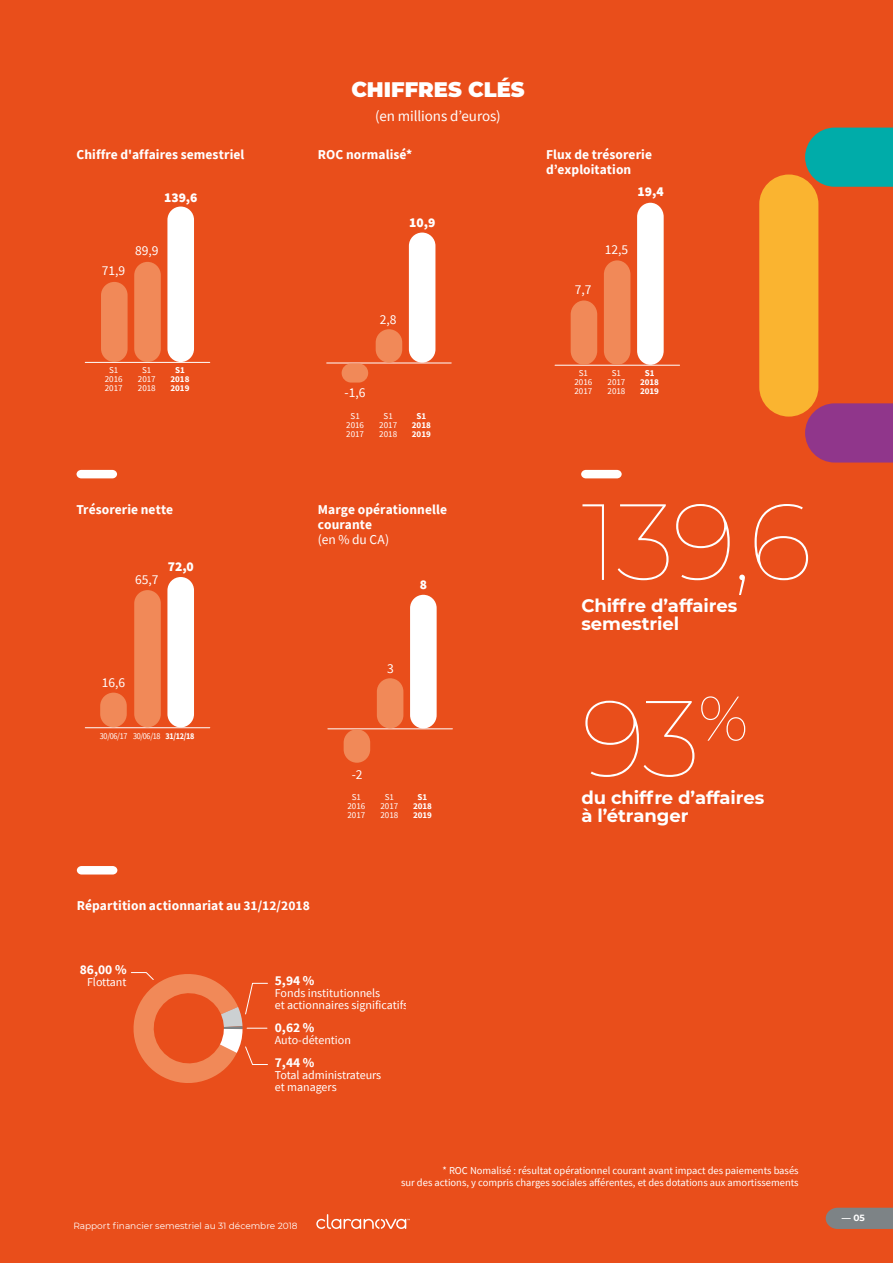
<style>
.page{position:relative;width:893px;height:1263px;background:#e94e1b}
.page>*{position:absolute;margin:0;border:0;box-sizing:border-box;transform-origin:0 0}
.t1{font:100 108px "Montserrat";color:#fff}
.t2{font:900 21px "Montserrat";color:#fff}
.t3{font:700 18px/18px "Montserrat";letter-spacing:-.005em;color:#fff}
.t4{font:15px "Source Sans Pro";letter-spacing:-.005em;color:#fff}
.t5{font:700 13.5px/15px "Source Sans Pro";letter-spacing:.005em;color:#fff}
.t6{font:13.5px "Source Sans Pro";color:#fff}
.t7{font:900 13.5px "Source Sans Pro";color:#fff}
.t8{font:12px/12px "Source Sans Pro";color:#fff}
.t9{font:10.5px/12px "Source Sans Pro";color:#fff;text-align:right}
.t10{font:9px/9px "Source Sans Pro";color:#fff;text-align:center}
.t11{font:9px "Montserrat";color:#fff}
.t12{font:700 9px/9px "Source Sans Pro";color:#fff;text-align:center}
.t13{font:9px "Source Sans Pro";letter-spacing:-.04em;color:#fff;scale:.9 1}
.t14{font:700 9px "Montserrat";color:#fff}
.s1{font-weight:700}
</style>
<div class="page">
<svg style="left:77px;top:470px;width:40px;height:8px"></svg>
<svg style="left:77px;top:866px;width:40px;height:8px"></svg>
<svg style="left:805px;top:128px;width:88px;height:59px;background:#10a59e"></svg>
<svg style="left:805px;top:403px;width:88px;height:59px;background:#963783"></svg>
<div style="left:759px;top:175px;width:59px;height:242px;background:#fab430;border-radius:30px"></div>
<svg style="left:826px;top:1208px;width:67px;height:21px"></svg>
<svg style="left:316px;top:1214px;width:94px;height:15px"></svg>
<hr style="left:555px;top:365px;width:125px;height:1px;background:#fff">
<svg style="left:637px;top:203px;width:27px;height:162px;background:#fdf5f3"></svg>
<div style="left:604px;top:260px;width:26px;height:105px;background:#f18958"></div>
<svg style="left:571px;top:300px;width:26px;height:65px;background:#f08352"></svg>
<svg style="left:581px;top:470px;width:41px;height:8px"></svg>
<hr style="left:327px;top:363px;width:124px;height:1px;background:#fff">
<div style="left:409px;top:233px;width:26px;height:130px;background:#fff;border-radius:13px"></div>
<div style="left:376px;top:329px;width:26px;height:34px;background:#f18958;border-radius:13px"></div>
<svg style="left:342px;top:363px;width:26px;height:20px"></svg>
<hr style="left:328px;top:728px;width:124px;height:1px;background:#fff">
<div style="left:410px;top:595px;width:27px;height:133px;background:#fff;border-radius:13px"></div>
<div style="left:377px;top:678px;width:26px;height:50px;background:#f18958;border-radius:13px"></div>
<div style="left:344px;top:729px;width:26px;height:34px;background:#f18958;border-radius:13px"></div>
<hr style="left:85px;top:362px;width:125px;height:1px;background:#fff">
<div style="left:167px;top:207px;width:27px;height:155px;background:#fff;border-radius:13px"></div>
<div style="left:134px;top:262px;width:27px;height:100px;background:#f18958;border-radius:13px"></div>
<div style="left:101px;top:282px;width:27px;height:80px;background:#f18958;border-radius:13px"></div>
<hr style="left:85px;top:727px;width:125px;height:1px;background:#fff">
<div style="left:167px;top:577px;width:27px;height:150px;background:#fff;border-radius:13px"></div>
<div style="left:134px;top:590px;width:27px;height:137px;background:#f18958;border-radius:13px"></div>
<div style="left:100px;top:693px;width:27px;height:34px;background:#f18958;border-radius:13px"></div>
<svg style="left:131px;top:972px;width:137px;height:111px"></svg>
<p class="t5" style="left:77px;top:147px;width:169px">Chiffre d'affaires semestriel</p>
<p class="t7" style="left:164px;top:188px;width:35px">139,6</p>
<p class="t6" style="left:102px;top:262px;width:25px">71,9</p>
<p class="t6" style="left:135px;top:242px;width:25px">89,9</p>
<p class="t10" style="left:105px;top:366px;width:19px">S1<br>2016<br>2017</p>
<p class="t10" style="left:138px;top:366px;width:19px">S1<br>2017<br>2018</p>
<p class="t12" style="left:170px;top:366px;width:21px">S1<br>2018<br>2019</p>
<p class="t5" style="left:77px;top:501px;width:98px">Trésorerie nette</p>
<p class="t6" style="left:135px;top:571px;width:25px">65,7</p>
<p class="t7" style="left:168px;top:557px;width:28px">72,0</p>
<p class="t6" style="left:102px;top:674px;width:25px">16,6</p>
<p class="t13" style="left:100px;top:730px;width:106px">30/06/17 30/06/18 <span class="s1">31/12/18</span></p>
<h2 class="t2" style="left:351px;top:74px;width:175px">CHIFFRES CLÉS</h2>
<p class="t4" style="left:375px;top:106px;width:127px">(en millions d’euros)</p>
<p class="t5" style="left:318px;top:147px;width:96px">ROC normalisé*</p>
<p class="t7" style="left:409px;top:213px;width:28px">10,9</p>
<p class="t6" style="left:380px;top:311px;width:18px">2,8</p>
<p class="t6" style="left:345px;top:384px;width:22px">-1,6</p>
<p class="t10" style="left:346px;top:411px;width:19px">S1<br>2016<br>2017</p>
<p class="t10" style="left:379px;top:411px;width:19px">S1<br>2017<br>2018</p>
<p class="t12" style="left:412px;top:411px;width:21px">S1<br>2018<br>2019</p>
<p class="t5" style="left:546px;top:147px;width:107px">Flux de trésorerie d’exploitation</p>
<p class="t7" style="left:637px;top:183px;width:28px">19,4</p>
<p class="t6" style="left:575px;top:281px;width:18px">7,7</p>
<p class="t6" style="left:605px;top:241px;width:25px">12,5</p>
<p class="t10" style="left:574px;top:368px;width:19px">S1<br>2016<br>2017</p>
<p class="t10" style="left:607px;top:368px;width:19px">S1<br>2017<br>2018</p>
<p class="t12" style="left:640px;top:368px;width:21px">S1<br>2018<br>2019</p>
<p class="t5" style="left:318px;top:501px;width:131px">Marge opérationnelle courante</p>
<p class="t6" style="left:318px;top:530px;width:73px">(en % du CA)</p>
<p class="t7" style="left:420px;top:575px;width:9px">8</p>
<p class="t6" style="left:387px;top:659px;width:8px">3</p>
<p class="t6" style="left:352px;top:766px;width:12px">-2</p>
<p class="t10" style="left:347px;top:792px;width:19px">S1<br>2016<br>2017</p>
<p class="t10" style="left:380px;top:792px;width:19px">S1<br>2017<br>2018</p>
<p class="t12" style="left:413px;top:792px;width:21px">S1<br>2018<br>2019</p>
<h1 class="t1" style="left:581px;top:470px;width:232px">139,6</h1>
<h3 class="t3" style="left:581px;top:595px;width:157px">Chiffre d’affaires semestriel</h3>
<h1 class="t1" style="left:581px;top:666px;width:169px">93<sup>%</sup></h1>
<h3 class="t3" style="left:581px;top:788px;width:184px">du chiffre d’affaires à l’étranger</h3>
<p class="t5" style="left:77px;top:897px;width:234px">Répartition actionnariat au 31/12/2018</p>
<p class="t5" style="left:80px;top:962px;width:48px">86,00 %</p>
<p class="t8" style="left:87px;top:976px;width:41px">Flottant</p>
<p class="t5" style="left:275px;top:973px;width:41px">5,94 %</p>
<p class="t8" style="left:275px;top:987px;width:135px">Fonds institutionnels<br>et actionnaires significatifs</p>
<p class="t5" style="left:275px;top:1020px;width:41px">0,62 %</p>
<p class="t8" style="left:275px;top:1034px;width:78px">Auto-détention</p>
<p class="t5" style="left:275px;top:1055px;width:41px">7,44 %</p>
<p class="t8" style="left:275px;top:1069px;width:108px">Total administrateurs et managers</p>
<p class="t11" style="left:73px;top:1219px;width:226px">Rapport financier semestriel au 31 décembre 2018</p>
<p class="t9" style="left:401px;top:1164px;width:399px">* ROC Nomalisé : résultat opérationnel courant avant impact des paiements basés<br>sur des actions, y compris charges sociales afférentes, et des dotations aux amortissements</p>
<p class="t14" style="left:842px;top:1211px;width:25px">— 05</p>
</div>
